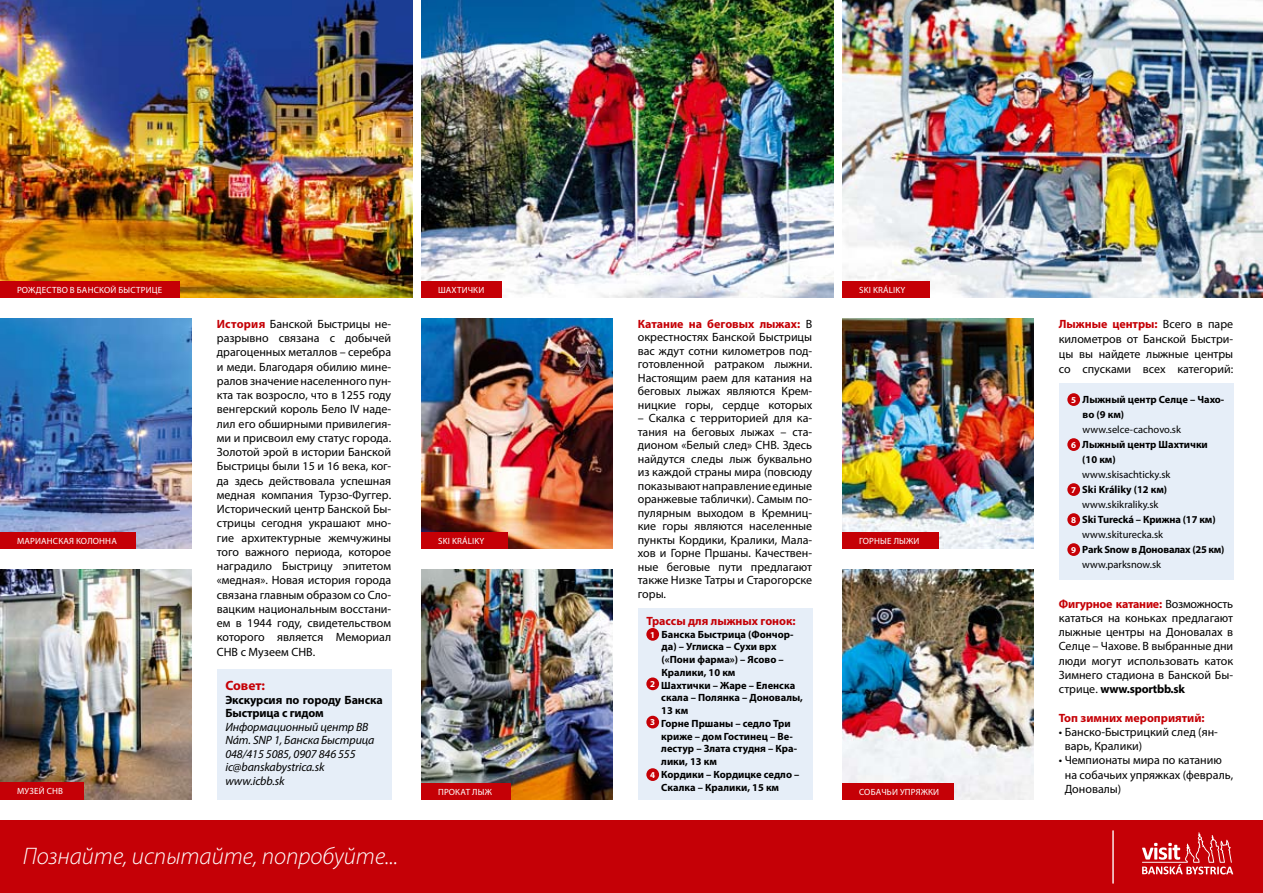
<style>
.page{position:relative;width:1263px;height:893px;background:#fff}
.page>*{position:absolute;margin:0;border:0;box-sizing:border-box;transform-origin:0 0}
.t1{font:italic 300 24px "Myriad Pro";color:#fff}
.t2{font:700 13.5px "Myriad Pro";letter-spacing:-.005em;color:#c50006}
.t3{font:12px/14.2px "Myriad Pro";color:#000;text-align:justify}
.t4{font:italic 12px/13.5px "Myriad Pro";letter-spacing:-.01em;color:#000}
.t5{font:700 12px "Myriad Pro";color:#c50006}
.t6{font:700 12px/13.5px "Myriad Pro";letter-spacing:-.01em;color:#000}
.t7{font:700 10.5px/15px "Myriad Pro";color:#000}
.t8{font:10.5px "Myriad Pro";color:#000}
.t9{font:700 10.5px "Myriad Pro";letter-spacing:-.02em;color:#000}
.t10{font:9px "Myriad Pro";letter-spacing:.035em;color:#fff}
.t11{font:9px "Myriad Pro";letter-spacing:.105em;color:#fff}
.s1{font-weight:700;color:#c50006}
.s2{font-size:9px;color:#fff}
.s3{font-weight:700}
</style>
<div class="page">
<div style="left:217px;top:669px;width:174px;height:130px;background:#e6eef8"></div>
<div style="left:638px;top:608px;width:174px;height:191px;background:#e6eef8"></div>
<div style="left:1059px;top:383px;width:174px;height:197px;background:#e6eef8"></div>
<img style="left:0;top:0;width:412px;height:298px">
<img style="left:421px;top:0;width:412px;height:298px">
<img style="left:842px;top:0;width:421px;height:298px">
<div style="left:0;top:821px;width:1263px;height:72px;background:#c50006"></div>
<img style="left:0;top:570px;width:191px;height:229px">
<img style="left:0;top:319px;width:191px;height:230px">
<img style="left:421px;top:319px;width:191px;height:230px">
<img style="left:421px;top:570px;width:191px;height:229px">
<img style="left:842px;top:570px;width:191px;height:229px">
<img style="left:842px;top:319px;width:191px;height:230px">
<div style="left:646px;top:628px;width:13px;height:13px;background:#c50006;border-radius:50%"></div>
<div style="left:646px;top:677px;width:13px;height:13px;background:#c50006;border-radius:50%"></div>
<div style="left:646px;top:716px;width:13px;height:12px;background:#c50006;border-radius:50%"></div>
<div style="left:646px;top:768px;width:13px;height:13px;background:#c50006;border-radius:50%"></div>
<div style="left:1067px;top:393px;width:13px;height:13px;background:#c50006;border-radius:50%"></div>
<div style="left:1067px;top:438px;width:13px;height:13px;background:#c50006;border-radius:50%"></div>
<div style="left:1067px;top:483px;width:13px;height:13px;background:#c50006;border-radius:50%"></div>
<div style="left:1067px;top:513px;width:13px;height:13px;background:#c50006;border-radius:50%"></div>
<div style="left:1067px;top:543px;width:13px;height:13px;background:#c50006;border-radius:50%"></div>
<div style="left:0;top:281px;width:179px;height:17px;background:#c50006"></div>
<div style="left:421px;top:281px;width:80px;height:17px;background:#c50006"></div>
<div style="left:842px;top:281px;width:87px;height:17px;background:#c50006"></div>
<div style="left:421px;top:783px;width:90px;height:16px;background:#c50006"></div>
<div style="left:842px;top:532px;width:96px;height:17px;background:#c50006"></div>
<div style="left:421px;top:532px;width:87px;height:17px;background:#c50006"></div>
<div style="left:842px;top:783px;width:111px;height:16px;background:#c50006"></div>
<div style="left:0;top:532px;width:135px;height:17px;background:#c50006"></div>
<div style="left:0;top:782px;width:84px;height:17px;background:#c50006"></div>
<svg style="left:1142px;top:832px;width:91px;height:42px"></svg>
<hr style="left:1112px;top:831px;width:2px;height:52px;background:#fff">
<p class="t11" style="left:17px;top:284px;width:147px">Рождество в Банской Быстри це</p>
<p class="t10" style="left:438px;top:284px;width:46px">Шахтички</p>
<p class="t10" style="left:859px;top:284px;width:48px">ski králiky</p>
<p class="t10" style="left:17px;top:535px;width:101px">Марианская колонна</p>
<p class="t10" style="left:17px;top:786px;width:47px">Музей СНВ</p>
<p class="t3" style="left:217px;top:317px;width:176px"><span class="s1">История</span> Банской Быстрицы не&shy;разрывно связана с добычей драгоценных металлов – серебра и меди. Благодаря обилию мине&shy;ралов значение населенного пун&shy;кта так возросло, что в 1255 году венгерский король Бело IV наде&shy;лил его обширными привилегия&shy;ми и присвоил ему статус города.<br>Золотой эрой в истории Банской Быстрицы были 15 и 16 века, ког&shy;да здесь действовала успешная медная компания Турзо-Фуггер.<br>Исторический центр Банской Бы&shy;стрицы сегодня украшают мно&shy;гие архитектурные жемчужины того важного периода, которое наградило Быстрицу эпитетом «медная». Новая история города связана главным образом со Сло&shy;вацким национальным восстани&shy;ем в 1944 году, свидетельством которого является Мемориал СНВ с Музеем СНВ.</p>
<p class="t2" style="left:225px;top:677px;width:41px">Совет:</p>
<p class="t6" style="left:225px;top:692px;width:159px">Экскурсия по городу Банска<br>Быстрица с гидом</p>
<p class="t4" style="left:225px;top:720px;width:151px">Информационный центр BB<br>Nám. SNP 1, Банска Быстрица<br>048/415 5085, 0907 846 555 ic@banskabystrica.sk www.icbb.sk</p>
<p class="t3" style="left:638px;top:317px;width:176px;line-height:13.5px"><span class="s1">Катание на беговых лыжах:</span> В окрестностях Банской Быстрицы вас ждут сотни километров под&shy;готовленной ратраком лыжни.<br>Настоящим раем для катания на беговых лыжах являются Крем&shy;ницкие горы, сердце которых</p>
<p class="t3" style="left:638px;top:411px;width:176px;line-height:13.5px">– Скалка с территорией для ка&shy;тания на беговых лыжах – ста&shy;дионом «Белый след» СНВ. Здесь найдутся следы лыж буквально из каждой страны мира (повсюду показывают направление единые оранжевые таблички). Самым по&shy;пулярным выходом в Кремниц&shy;кие горы являются населенные пункты Кордики, Кралики, Мала&shy;хов и Горне Пршаны. Качествен&shy;ные беговые пути предлагают также Низке Татры и Старогорске горы.</p>
<p class="t5" style="left:646px;top:613px;width:151px">Трассы для лыжных гонок:</p>
<p class="t7" style="left:650px;top:626px;width:145px"><span class="s2">1</span> Банска Быстрица (Фончор-</p>
<p class="t7" style="left:662px;top:639px;width:116px">да) – Углиска – Сухи врх</p>
<p class="t7" style="left:662px;top:652px;width:124px">(«Пони фарма») – Ясово –</p>
<p class="t7" style="left:662px;top:665px;width:75px">Кралики, 10 км</p>
<p class="t7" style="left:650px;top:677px;width:147px"><sup>2</sup> Шахтички – Жаре – Еленска</p>
<p class="t7" style="left:661px;top:690px;width:143px">скала – Полянка – Доновалы,</p>
<p class="t7" style="left:661px;top:703px;width:28px">13 км</p>
<p class="t7" style="left:650px;top:716px;width:142px"><sup>3</sup> Горне Пршаны – седло Три</p>
<p class="t7" style="left:661px;top:728px;width:133px">криже – дом Гостинец – Ве-</p>
<p class="t7" style="left:661px;top:741px;width:137px">лестур – Злата студня – Кра-</p>
<p class="t7" style="left:661px;top:754px;width:57px">лики, 13 км</p>
<p class="t7" style="left:650px;top:767px;width:151px"><span class="s2">4</span> Кордики – Кордицке седло –</p>
<p class="t7" style="left:661px;top:779px;width:119px">Скалка – Кралики, 15 км</p>
<p class="t10" style="left:438px;top:535px;width:48px">SKI Králiky</p>
<p class="t10" style="left:859px;top:535px;width:60px">Горные лыжи</p>
<p class="t10" style="left:438px;top:786px;width:55px">Прокат лыж</p>
<p class="t10" style="left:859px;top:786px;width:80px">Собачьи упряжки</p>
<h1 class="t1" style="left:23px;top:844px;width:377px">Познайте, испытайте, попробуйте...</h1>
<p class="t3" style="left:1059px;top:316px;width:176px;line-height:15px"><span class="s1">Лыжные центры:</span> Всего в паре километров от Банской Быстри&shy;цы вы найдете лыжные центры со спусками всех категорий:</p>
<p class="t7" style="left:1083px;top:392px;width:143px;text-indent:-12px"><span class="s2">5</span> Лыжный центр Селце – Чахо&shy;во (9 км)</p>
<p class="t8" style="left:1083px;top:423px;width:100px">www.selce-cachovo.sk</p>
<p class="t7" style="left:1071px;top:437px;width:138px"><span class="s2">6</span> Лыжный центр Шахтички</p>
<p class="t7" style="left:1082px;top:452px;width:35px">(10 км)</p>
<p class="t8" style="left:1082px;top:468px;width:90px">www.skisachticky.sk</p>
<p class="t7" style="left:1071px;top:482px;width:98px"><span class="s2">7</span> Ski Králiky (12 км)</p>
<p class="t8" style="left:1082px;top:498px;width:78px">www.skikraliky.sk</p>
<p class="t7" style="left:1071px;top:512px;width:146px"><span class="s2">8</span> Ski Turecká – Крижна (17 км)</p>
<p class="t8" style="left:1082px;top:528px;width:82px">www.skiturecka.sk</p>
<p class="t9" style="left:1071px;top:543px;width:155px"><span class="s2">9</span> Park Snow в Доновалах (25 км)</p>
<p class="t8" style="left:1082px;top:558px;width:80px">www.parksnow.sk</p>
<p class="t3" style="left:1059px;top:596px;width:176px"><span class="s1">Фигурное катание:</span> Возможность кататься на коньках предлагают лыжные центры на Доновалах в Селце – Чахове. В выбранные дни люди могут использовать каток Зимнего стадиона в Банской Бы&shy;стрице. <span class="s3">www.sportbb.sk</span></p>
<p class="t5" style="left:1059px;top:710px;width:147px">Топ зимних мероприятий:</p>
<p class="t3" style="left:1065px;top:725px;width:155px;text-indent:-6px">• Банско-Быстрицкий след (ян&shy;варь, Кралики)</p>
<p class="t3" style="left:1065px;top:753px;width:170px;text-align:left;text-indent:-6px">• Чемпионаты мира по катанию на собачьих упряжках (февраль,<br>Доновалы)</p>
</div>
